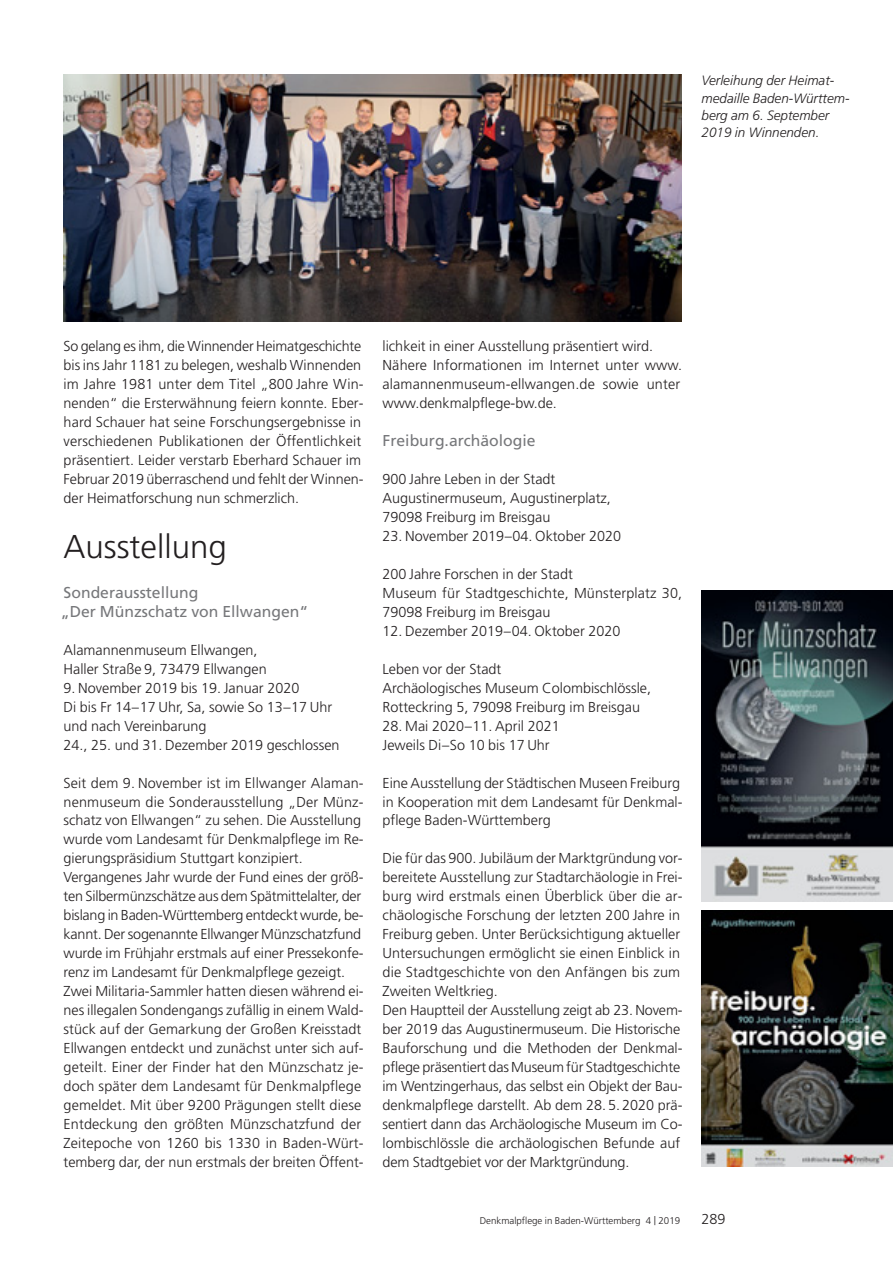
<style>
.page{position:relative;width:893px;height:1263px;background:#fff}
.page>*{position:absolute;margin:0;border:0;box-sizing:border-box;transform-origin:0 0}
.t1{font:300 33px "Frutiger";color:#231f20}
.t2{font:15.75px/19px "Frutiger";color:#77787b}
.t3{font:300 14.4px/19px "Frutiger";color:#231f20}
.t4{font:italic 300 13.5px/17.2px "Frutiger";color:#231f20}
.t5{font:300 9.75px "Frutiger";color:#231f20}
.s1{font-size:12px}
</style>
<div class="page">
<img style="left:64px;top:74px;width:617px;height:247px">
<img style="left:701px;top:590px;width:191px;height:311px">
<img style="left:701px;top:911px;width:191px;height:256px">
<p class="t4" style="left:701px;top:73px;width:150px">Verleihung der Heimat&shy;medaille Baden-Württem&shy;berg am 6. September<br>2019 in Winnenden.</p>
<p class="t3" style="left:64px;top:337px;width:302px">So gelang es ihm, die Winnender Heimat geschichte bis ins Jahr 1181 zu belegen, weshalb Winnenden im Jahre 1981 unter dem Titel „800 Jahre Win&shy;nenden“ die Ersterwähnung feiern konnte. Eber&shy;hard Schauer hat seine Forschungsergebnisse in verschiedenen Publikationen der Öffentlichkeit präsentiert. Leider verstarb Eberhard Schauer im Februar 2019 überraschend und fehlt der Winnen - der Heimatforschung nun schmerzlich.</p>
<h1 class="t1" style="left:64px;top:533px;width:165px">Ausstellung</h1>
<p class="t2" style="left:61px;top:584px;width:249px">Sonderausstellung<br>„Der Münzschatz von Ellwangen“</p>
<p class="t3" style="left:64px;top:641px;width:205px">Alamannenmuseum Ellwangen,<br>Haller Straße 9, 73479 Ellwangen</p>
<p class="t3" style="left:64px;top:679px;width:277px">9. November 2019 bis 19. Januar 2020<br>Di bis Fr 14–17 Uhr, Sa, sowie So 13–17 Uhr und nach Vereinbarung<br>24., 25. und 31. Dezember 2019 geschlossen</p>
<p class="t3" style="left:64px;top:774px;width:302px">Seit dem 9. November ist im Ellwanger Alaman&shy;nenmuseum die Sonderausstellung „Der Münz&shy;schatz von Ellwangen“ zu sehen. Die Ausstellung wurde vom Landesamt für Denkmalpflege im Re&shy;gierungspräsidium Stuttgart konzipiert.<br>Vergangenes Jahr wurde der Fund eines der größ&shy;ten Silbermünzschätze aus dem Spätmittelalter, der bislang in Baden-Württemberg entdeckt wurde, be&shy;kannt. Der sogenannte Ellwanger Münzschatzfund wurde im Frühjahr erstmals auf einer Pressekonfe&shy;renz im Landesamt für Denkmalpflege gezeigt.<br>Zwei Militaria-Sammler hatten diesen während ei&shy;nes illegalen Sondengangs zufällig in einem Wald&shy;stück auf der Gemarkung der Großen Kreisstadt Ellwangen entdeckt und zunächst unter sich auf&shy;geteilt. Einer der Finder hat den Münzschatz je&shy;doch später dem Landesamt für Denkmalpflege gemeldet. Mit über 9200 Prägungen stellt diese Entdeckung den größten Münzschatzfund der Zeitepoche von 1260 bis 1330 in Baden-Würt&shy;temberg dar, der nun erstmals der breiten Öffent-</p>
<p class="t3" style="left:382px;top:337px;width:301px">lichkeit in einer Ausstellung präsentiert wird.<br>Nähere Informationen im Internet unter www. alamannenmuseum-ellwangen.de sowie unter www.denkmalpflege-bw.de.</p>
<p class="t2" style="left:382px;top:432px;width:155px">Freiburg.archäologie</p>
<p class="t3" style="left:382px;top:470px;width:230px">900 Jahre Leben in der Stadt<br>Augustinermuseum, Augustinerplatz,<br>79098 Freiburg im Breisgau</p>
<p class="t3" style="left:382px;top:527px;width:240px">23. November 2019–04. Oktober 2020</p>
<p class="t3" style="left:382px;top:565px;width:301px">200 Jahre Forschen in der Stadt<br>Museum für Stadtgeschichte, Münsterplatz 30,<br>79098 Freiburg im Breisgau</p>
<p class="t3" style="left:382px;top:622px;width:239px">12. Dezember 2019–04. Oktober 2020</p>
<p class="t3" style="left:382px;top:660px;width:270px">Leben vor der Stadt<br>Archäologisches Museum Colombischlössle,<br>Rotteckring 5, 79098 Freiburg im Breisgau</p>
<p class="t3" style="left:382px;top:717px;width:179px">28. Mai 2020–11. April 2021<br>Jeweils Di–So 10 bis 17 Uhr</p>
<p class="t3" style="left:382px;top:774px;width:302px">Eine Ausstellung der Städtischen Museen Freiburg in Kooperation mit dem Landesamt für Denkmal&shy;pflege Baden-Württemberg</p>
<p class="t3" style="left:382px;top:850px;width:302px">Die für das 900. Jubiläum der Marktgründung vor&shy;bereitete Ausstellung zur Stadtarchäologie in Frei&shy;burg wird erstmals einen Überblick über die ar&shy;chäologische Forschung der letzten 200 Jahre in Freiburg geben. Unter Berücksichtigung aktueller Untersuchungen ermöglicht sie einen Einblick in die Stadtgeschichte von den Anfängen bis zum Zweiten Weltkrieg.<br>Den Hauptteil der Ausstellung zeigt ab 23. Novem&shy;ber 2019 das Augustinermuseum. Die His torische Bauforschung und die Methoden der Denkmal&shy;pflege präsentiert das Museum für Stadtgeschichte im Wentzingerhaus, das selbst ein Objekt der Bau&shy;denkmalpflege darstellt. Ab dem 28.5.2020 prä&shy;sentiert dann das Archäologische Museum im Co&shy;lombischlössle die archäologischen Befunde auf dem Stadtgebiet vor der Marktgründung.</p>
<p class="t5" style="left:480px;top:1217px;width:202px">Denkmalpflege in Baden-Württemberg 4 <span class="s1">|</span> 2019</p>
<p class="t3" style="left:701px;top:1211px;width:26px">289</p>
</div>
